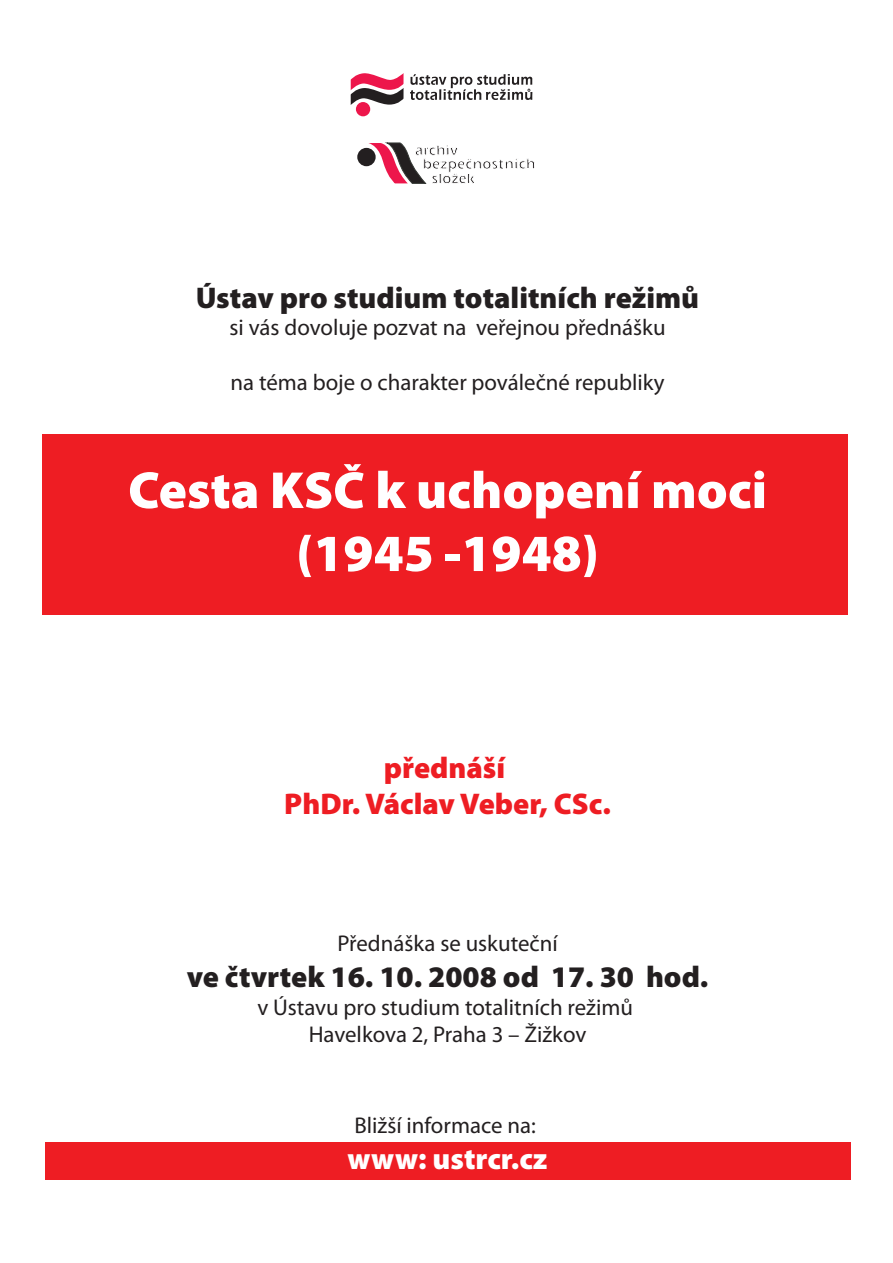
<style>
.page{position:relative;width:893px;height:1263px;background:#fff}
.page>*{position:absolute;margin:0;border:0;box-sizing:border-box;transform-origin:0 0}
.t1{font:900 52.5px/63px "Myriad Pro";color:#fff;text-align:center}
.t2{font:900 30px "Myriad Pro";color:#231f20}
.t3{font:900 30px/36px "Myriad Pro";color:#ee1d23;text-align:center}
.t4{font:900 30px "Myriad Pro";color:#fff}
.t5{font:22.8px/27.5px "Myriad Pro";color:#231f20;text-align:center}
</style>
<div class="page">
<div style="left:42px;top:434px;width:806px;height:180px;background:#ee1d23"></div>
<div style="left:45px;top:1142px;width:805px;height:38px;background:#ee1d23"></div>
<svg style="left:351px;top:73px;width:53px;height:32px"></svg>
<div style="left:356px;top:102px;width:14px;height:14px;background:#ed164b;border-radius:50%"></div>
<svg style="left:410px;top:74px;width:122px;height:26px"></svg>
<div style="left:357px;top:148px;width:19px;height:18px;background:#231f20;border-radius:50%"></div>
<svg style="left:368px;top:142px;width:167px;height:42px"></svg>
<h2 class="t2" style="left:196px;top:278px;width:505px">Ústav pro studium totalitních režimů</h2>
<p class="t5" style="left:229px;top:314px;width:438px">si vás dovoluje pozvat na veřejnou přednášku</p>
<p class="t5" style="left:231px;top:368px;width:435px">na téma boje o charakter poválečné republiky</p>
<h1 class="t1" style="left:128px;top:457px;width:640px">Cesta KSČ k uchopení moci (1945 -1948)</h1>
<h2 class="t3" style="left:284px;top:749px;width:328px">přednáší<br>PhDr. Václav Veber, CSc.</h2>
<p class="t5" style="left:337px;top:930px;width:222px">Přednáška se uskuteční</p>
<h2 class="t2" style="left:187px;top:957px;width:523px">ve čtvrtek 16. 10. 2008 od 17. 30 hod.</h2>
<p class="t5" style="left:257px;top:993px;width:377px">v Ústavu pro studium totalitních režimů<br>Havelkova 2, Praha 3 – Žižkov</p>
<p class="t5" style="left:354px;top:1111px;width:183px">Bližší informace na:</p>
<h2 class="t4" style="left:348px;top:1139px;width:201px">www: ustrcr.cz</h2>
</div>
